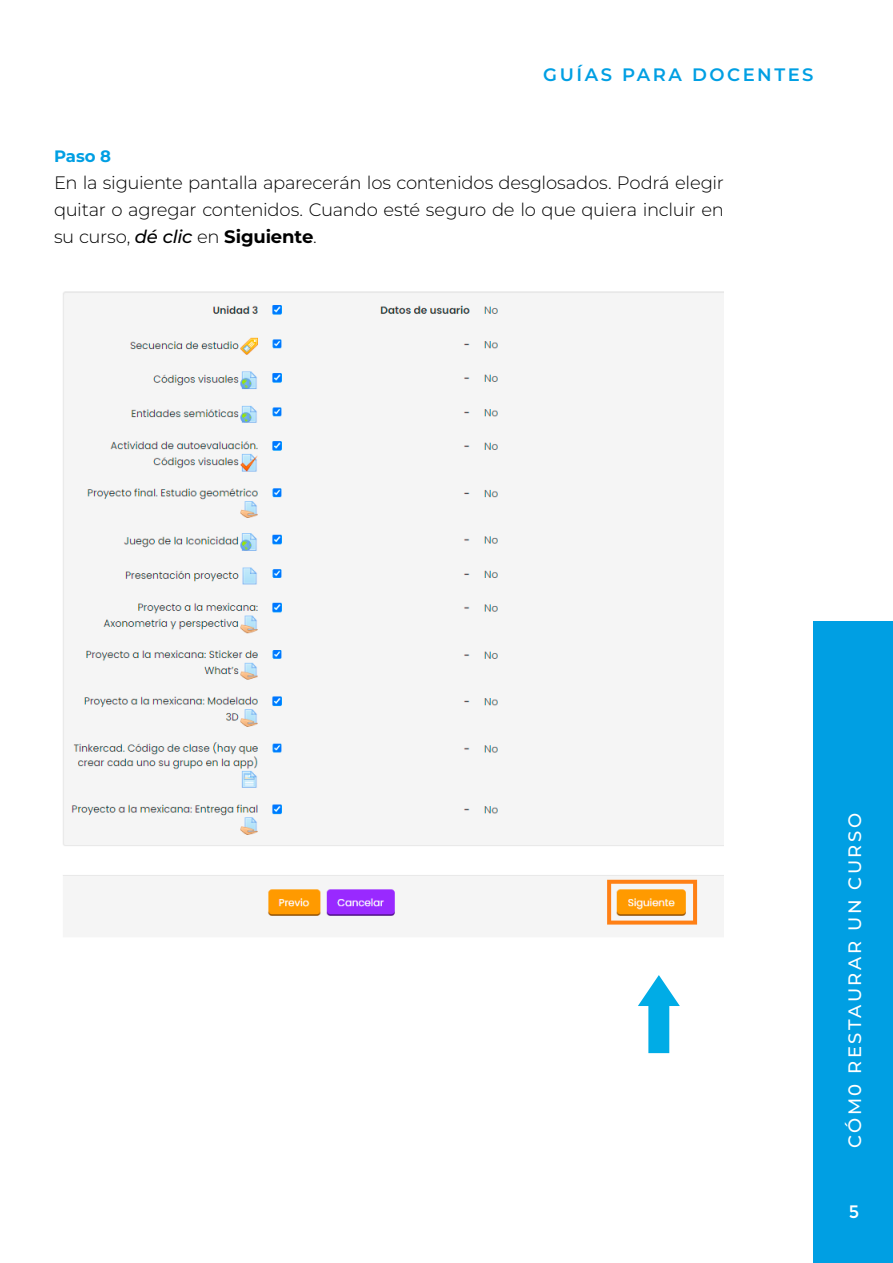
<style>
.page{position:relative;width:893px;height:1263px;background:#fff}
.page>*{position:absolute;margin:0;border:0;box-sizing:border-box;transform-origin:0 0}
.t1{font:300 18px/27px "Montserrat";letter-spacing:-.015em;color:#000;text-align:justify}
.t2{font:500 18px "Montserrat";letter-spacing:.14em;color:#fff}
.t3{font:600 18px "Montserrat";letter-spacing:.14em;color:#009fe3}
.t4{font:18px "Montserrat";color:#fff}
.t5{font:700 16.5px "Montserrat";color:#009fe3}
.s1{font-weight:500;font-style:italic}
.s2{font-weight:700}
</style>
<div class="page">
<hr style="left:0;top:621px;width:1px;height:642px;background:#009fe3">
<div style="left:814px;top:621px;width:79px;height:642px;background:#009fe3"></div>
<img style="left:63px;top:291px;width:469px;height:625px">
<img style="left:532px;top:291px;width:192px;height:634px">
<svg style="left:638px;top:975px;width:42px;height:78px"></svg>
<p class="t3" style="left:543px;top:62px;width:272px">GUÍAS PARA DOCENTES</p>
<p class="t5" style="left:54px;top:144px;width:59px">Paso 8</p>
<p class="t1" style="left:54px;top:169px;width:671px">En la siguiente pantalla aparecerán los contenidos desglosados. Podrá elegir quitar o agregar contenidos. Cuando esté seguro de lo que quiera incluir en su curso, <span class="s1">dé clic</span> en <span class="s2">Siguiente</span>.</p>
<p class="t2" style="left:842px;top:1148px;width:337px;rotate:-90deg">CÓM0 RESTAURAR UN CURSO</p>
<p class="t4" style="left:849px;top:1201px;width:12px">5</p>
</div>
